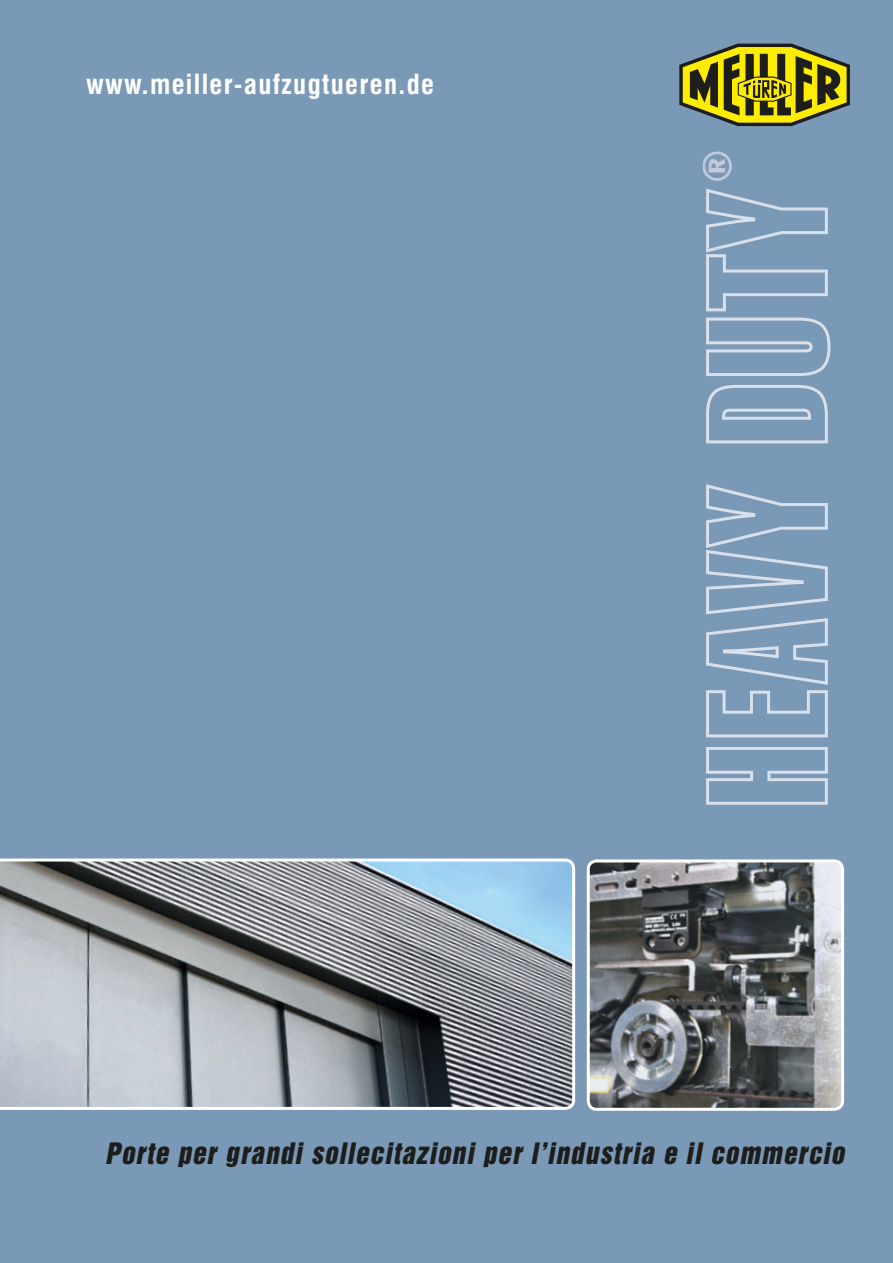
<style>
.page{position:relative;width:893px;height:1263px;background:#7a99b7}
.page>*{position:absolute;margin:0;border:0;box-sizing:border-box;transform-origin:0 0}
.t1{font:40.35px "Swiss 921 BT Regular A";color:#c1cadb}
.t2{font:italic 27px "Swiss 921 BT Regular A";color:#1d1d1b}
.t3{font:700 condensed 27px "Swiss 721 BT";letter-spacing:.05em;color:#fff}
</style>
<div class="page">
<svg style="left:679px;top:44px;width:171px;height:82px"></svg>
<svg style="left:706px;top:195px;width:124px;height:610px"></svg>
<svg style="left:706px;top:188px;width:26px;height:61px"></svg>
<img style="left:591px;top:863px;width:77px;height:147px">
<img style="left:592px;top:863px;width:124px;height:97px">
<img style="left:591px;top:1010px;width:151px;height:97px">
<img style="left:716px;top:863px;width:124px;height:48px">
<img style="left:668px;top:911px;width:172px;height:182px">
<img style="left:742px;top:1075px;width:57px;height:32px">
<img style="left:799px;top:981px;width:41px;height:126px">
<div style="left:587px;top:859px;width:257px;height:252px;border:3px solid #fff;border-radius:9px"></div>
<svg style="left:0;top:858px;width:575px;height:252px;background:#979ea4"></svg>
<p class="t3" style="left:86px;top:68px;width:349px">www.meiller-aufzugtueren.de</p>
<h1 class="t1" style="left:690px;top:183px;width:35px;rotate:-90deg">®</h1>
<p class="t2" style="left:105px;top:1135px;width:747px">Porte per grandi sollecitazioni per l’industria e il commercio</p>
</div>
